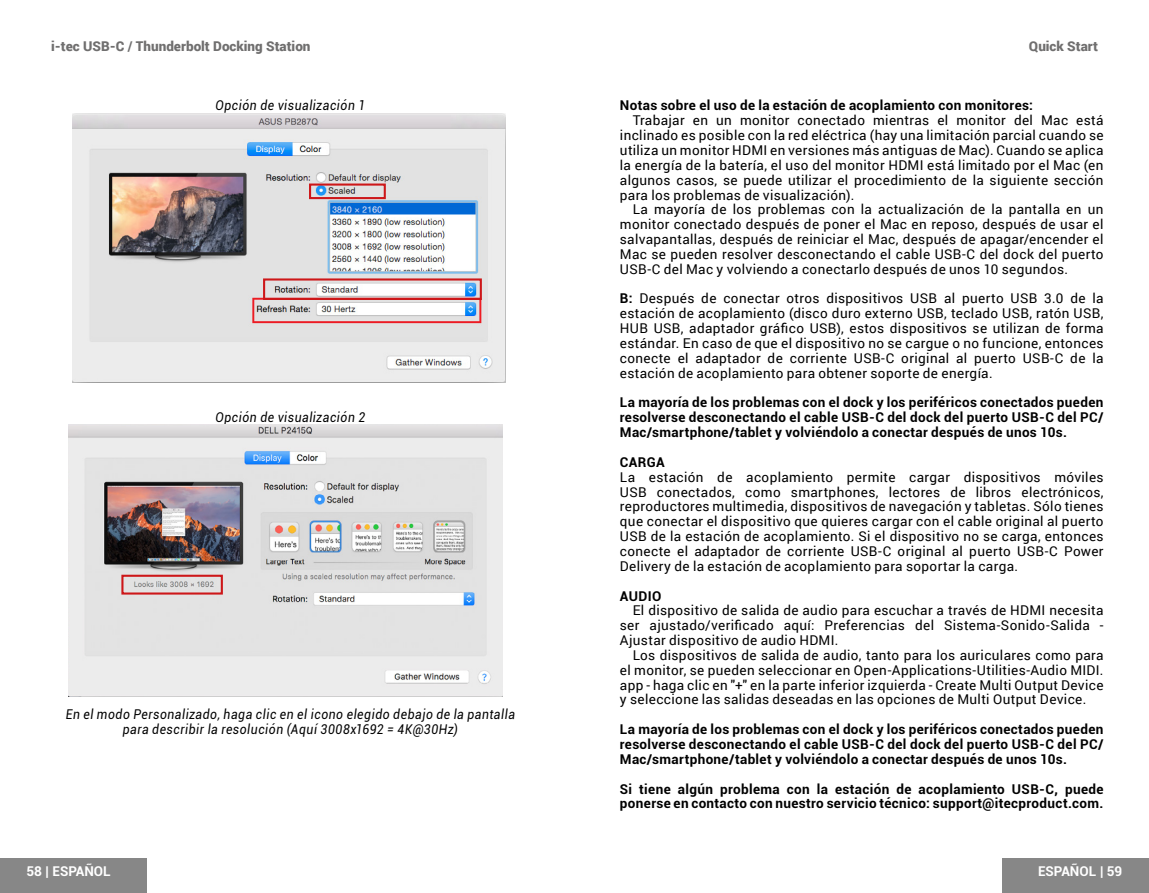
<style>
.page{position:relative;width:1149px;height:893px;background:#fff}
.page>*{position:absolute;margin:0;border:0;box-sizing:border-box;transform-origin:0 0}
.t1{font:13.5px/14.8px "Roboto";letter-spacing:.025em;color:#000;text-align:justify}
.t2{font:700 13.5px/14.8px "Roboto";letter-spacing:.025em;color:#000;text-align:justify}
.t3{font:italic 13.5px/14.8px "Roboto";letter-spacing:.045em;color:#000;text-align:center;scale:.9 1}
.t4{font:900 13.5px "Roboto";color:#706f6f}
.t5{font:700 13.5px "Roboto";color:#fff}
.s1{font-weight:700}
</style>
<div class="page">
<div style="left:0;top:858px;width:147px;height:35px;background:#878787"></div>
<div style="left:1001px;top:858px;width:147px;height:35px;background:#878787"></div>
<svg style="left:1001px;top:858px;width:1px;height:32px"></svg>
<img style="left:72px;top:114px;width:433px;height:268px">
<div style="left:309px;top:184px;width:77px;height:15px;border:2px solid #cd1719"></div>
<div style="left:263px;top:278px;width:218px;height:22px;border:2px solid #cd1719"></div>
<img style="left:68px;top:425px;width:434px;height:271px">
<div style="left:121px;top:575px;width:102px;height:20px;border:2px solid #cd1719"></div>
<p class="t4" style="left:51px;top:37px;width:261px">i-tec USB-C / Thunderbolt Docking Station</p>
<p class="t4" style="left:1028px;top:37px;width:71px">Quick Start</p>
<p class="t3" style="left:215px;top:98px;width:168px">Opción de visualización 1</p>
<p class="t3" style="left:215px;top:410px;width:168px">Opción de visualización 2</p>
<p class="t3" style="left:66px;top:707px;width:500px">En el modo Personalizado, haga clic en el icono elegido debajo de la pantalla para describir la resolución (Aquí 3008x1692 = 4K@30Hz)</p>
<p class="t2" style="left:619px;top:98px;width:414px">Notas sobre el uso de la estación de acoplamiento con monitores:</p>
<p class="t1" style="left:619px;top:113px;width:485px;text-indent:13px">Trabajar en un monitor conectado mientras el monitor del Mac está inclinado es posible con la red eléctrica (hay una limitación parcial cuando se utiliza un monitor HDMI en versiones más antiguas de Mac). Cuando se aplica la energía de la batería, el uso del monitor HDMI está limitado por el Mac (en algunos casos, se puede utilizar el procedimiento de la siguiente sección para los problemas de visualización).</p>
<p class="t1" style="left:619px;top:202px;width:485px;text-indent:13px">La mayoría de los problemas con la actualización de la pantalla en un monitor conectado después de poner el Mac en reposo, después de usar el salvapantallas, después de reiniciar el Mac, después de apagar/encender el Mac se pueden resolver desconectando el cable USB-C del dock del puerto USB-C del Mac y volviendo a conectarlo después de unos 10 segundos.</p>
<p class="t1" style="left:619px;top:291px;width:485px"><span class="s1">B:</span> Después de conectar otros dispositivos USB al puerto USB 3.0 de la estación de acoplamiento (disco duro externo USB, teclado USB, ratón USB, HUB USB, adaptador gráfico USB), estos dispositivos se utilizan de forma estándar. En caso de que el dispositivo no se cargue o no funcione, entonces conecte el adaptador de corriente USB-C original al puerto USB-C de la estación de acoplamiento para obtener soporte de energía.</p>
<p class="t2" style="left:619px;top:395px;width:485px">La mayoría de los problemas con el dock y los periféricos conectados pueden resolverse desconectando el cable USB-C del dock del puerto USB-C del PC/ Mac/smartphone/tablet y volviéndolo a conectar después de unos 10s.</p>
<p class="t2" style="left:619px;top:454px;width:46px">CARGA</p>
<p class="t1" style="left:619px;top:469px;width:485px">La estación de acoplamiento permite cargar dispositivos móviles USB conectados, como smartphones, lectores de libros electrónicos, reproductores multimedia, dispositivos de navegación y tabletas. Sólo tienes que conectar el dispositivo que quieres cargar con el cable original al puerto USB de la estación de acoplamiento. Si el dispositivo no se carga, entonces conecte el adaptador de corriente USB-C original al puerto USB-C Power Delivery de la estación de acoplamiento para soportar la carga.</p>
<p class="t2" style="left:619px;top:588px;width:43px">AUDIO</p>
<p class="t1" style="left:619px;top:603px;width:485px;text-indent:13px">El dispositivo de salida de audio para escuchar a través de HDMI necesita ser ajustado/verificado aquí: Preferencias del Sistema-Sonido-Salida - Ajustar dispositivo de audio HDMI.</p>
<p class="t1" style="left:619px;top:647px;width:485px;text-indent:13px">Los dispositivos de salida de audio, tanto para los auriculares como para el monitor, se pueden seleccionar en Open-Applications-Utilities-Audio MIDI. app - haga clic en "+" en la parte inferior izquierda - Create Multi Output Device y seleccione las salidas deseadas en las opciones de Multi Output Device.</p>
<p class="t2" style="left:619px;top:721px;width:485px">La mayoría de los problemas con el dock y los periféricos conectados pueden resolverse desconectando el cable USB-C del dock del puerto USB-C del PC/ Mac/smartphone/tablet y volviéndolo a conectar después de unos 10s.</p>
<p class="t2" style="left:619px;top:781px;width:485px">Si tiene algún problema con la estación de acoplamiento USB-C, puede ponerse en contacto con nuestro servicio técnico: support@itecproduct.com.</p>
<p class="t5" style="left:27px;top:862px;width:86px">58 | ESPAÑOL</p>
<p class="t5" style="left:1037px;top:862px;width:86px">ESPAÑOL | 59</p>
</div>
